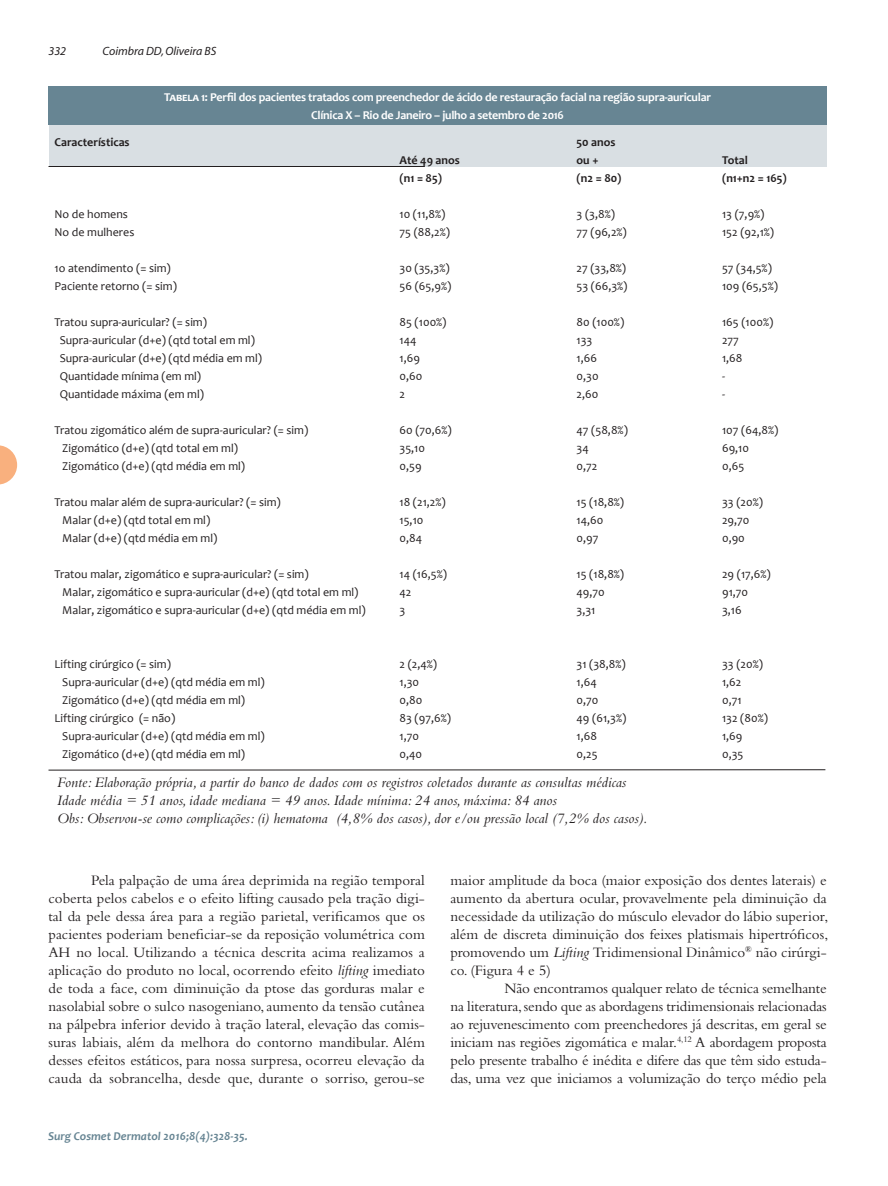
<style>
.page{position:relative;width:888px;height:1186px;background:#fff}
.page>*{position:absolute;margin:0;border:0;box-sizing:border-box;transform-origin:0 0}
.t1{font:15px/18px "Bembo";color:#231f20;text-align:justify}
.t2{font:italic 15px "Bembo";color:#231f20}
.t3{font:12px "Candara";color:#231f20}
.t4{font:700 12px "Candara";letter-spacing:-.02em;color:#fff}
.t5{font:700 12px "Candara";color:#231f20}
.t6{font:italic 700 12px "Candara";color:#678593}
.t7{font:italic 12px "Myriad";color:#231f20}
.s1{font-style:italic}
</style>
<div class="page">
<svg style="left:0;top:445px;width:17px;height:39px"></svg>
<div style="left:49px;top:110px;width:778px;height:56px;background:#d9dfe3"></div>
<div style="left:49px;top:87px;width:778px;height:38px;background:#678593"></div>
<hr style="left:49px;top:769px;width:776px;height:1px;background:#231f20">
<hr style="left:49px;top:166px;width:376px;height:1px;background:#231f20">
<p class="t7" style="left:49px;top:45px;width:19px">332</p>
<p class="t7" style="left:103px;top:45px;width:115px">Coimbra DD, Oliveira BS</p>
<p class="t4" style="left:164px;top:90px;width:548px">Tabela 1: Perfil dos pacientes tratados com preenchedor de ácido de restauração facial na região supra-auricular</p>
<p class="t4" style="left:311px;top:108px;width:254px">Clínica X – Rio de Janeiro – julho a setembro de 2016</p>
<p class="t5" style="left:55px;top:134px;width:77px">Características</p>
<p class="t5" style="left:577px;top:134px;width:40px">50 anos</p>
<p class="t5" style="left:400px;top:152px;width:62px">Até 49 anos</p>
<p class="t5" style="left:577px;top:152px;width:23px">ou +</p>
<p class="t5" style="left:722px;top:152px;width:27px">Total</p>
<p class="t5" style="left:400px;top:170px;width:44px">(n1 = 85)</p>
<p class="t5" style="left:577px;top:170px;width:46px">(n2 = 80)</p>
<p class="t5" style="left:722px;top:170px;width:66px">(n1+n2 = 165)</p>
<p class="t3" style="left:55px;top:206px;width:75px">No de homens</p>
<p class="t3" style="left:400px;top:206px;width:47px">10 (11,8%)</p>
<p class="t3" style="left:577px;top:206px;width:40px">3 (3,8%)</p>
<p class="t3" style="left:722px;top:206px;width:44px">13 (7,9%)</p>
<p class="t3" style="left:55px;top:224px;width:81px">No de mulheres</p>
<p class="t3" style="left:400px;top:224px;width:52px">75 (88,2%)</p>
<p class="t3" style="left:577px;top:224px;width:52px">77 (96,2%)</p>
<p class="t3" style="left:722px;top:224px;width:54px">152 (92,1%)</p>
<p class="t3" style="left:55px;top:260px;width:118px">1o atendimento (= sim)</p>
<p class="t3" style="left:400px;top:260px;width:52px">30 (35,3%)</p>
<p class="t3" style="left:577px;top:260px;width:51px">27 (33,8%)</p>
<p class="t3" style="left:722px;top:260px;width:51px">57 (34,5%)</p>
<p class="t3" style="left:55px;top:278px;width:124px">Paciente retorno (= sim)</p>
<p class="t3" style="left:400px;top:278px;width:53px">56 (65,9%)</p>
<p class="t3" style="left:577px;top:278px;width:52px">53 (66,3%)</p>
<p class="t3" style="left:722px;top:278px;width:57px">109 (65,5%)</p>
<p class="t3" style="left:55px;top:314px;width:154px">Tratou supra-auricular? (= sim)</p>
<p class="t3" style="left:400px;top:314px;width:48px">85 (100%)</p>
<p class="t3" style="left:577px;top:314px;width:49px">80 (100%)</p>
<p class="t3" style="left:722px;top:314px;width:53px">165 (100%)</p>
<p class="t3" style="left:60px;top:332px;width:197px">Supra-auricular (d+e) (qtd total em ml)</p>
<p class="t3" style="left:400px;top:332px;width:18px">144</p>
<p class="t3" style="left:577px;top:332px;width:17px">133</p>
<p class="t3" style="left:722px;top:332px;width:18px">277</p>
<p class="t3" style="left:60px;top:350px;width:204px">Supra-auricular (d+e) (qtd média em ml)</p>
<p class="t3" style="left:400px;top:350px;width:22px">1,69</p>
<p class="t3" style="left:577px;top:350px;width:22px">1,66</p>
<p class="t3" style="left:722px;top:350px;width:22px">1,68</p>
<p class="t3" style="left:60px;top:368px;width:143px">Quantidade mínima (em ml)</p>
<p class="t3" style="left:400px;top:368px;width:24px">0,60</p>
<p class="t3" style="left:577px;top:368px;width:24px">0,30</p>
<p class="t3" style="left:722px;top:368px;width:5px">-</p>
<p class="t3" style="left:60px;top:386px;width:146px">Quantidade máxima (em ml)</p>
<p class="t3" style="left:400px;top:386px;width:7px">2</p>
<p class="t3" style="left:577px;top:386px;width:23px">2,60</p>
<p class="t3" style="left:722px;top:386px;width:5px">-</p>
<p class="t3" style="left:55px;top:422px;width:255px">Tratou zigomático além de supra-auricular? (= sim)</p>
<p class="t3" style="left:400px;top:422px;width:54px">60 (70,6%)</p>
<p class="t3" style="left:577px;top:422px;width:53px">47 (58,8%)</p>
<p class="t3" style="left:722px;top:422px;width:58px">107 (64,8%)</p>
<p class="t3" style="left:62px;top:440px;width:177px">Zigomático (d+e) (qtd total em ml)</p>
<p class="t3" style="left:400px;top:440px;width:27px">35,10</p>
<p class="t3" style="left:577px;top:440px;width:14px">34</p>
<p class="t3" style="left:722px;top:440px;width:29px">69,10</p>
<p class="t3" style="left:62px;top:458px;width:184px">Zigomático (d+e) (qtd média em ml)</p>
<p class="t3" style="left:400px;top:458px;width:24px">0,59</p>
<p class="t3" style="left:577px;top:458px;width:22px">0,72</p>
<p class="t3" style="left:722px;top:458px;width:24px">0,65</p>
<p class="t3" style="left:55px;top:494px;width:228px">Tratou malar além de supra-auricular? (= sim)</p>
<p class="t3" style="left:400px;top:494px;width:48px">18 (21,2%)</p>
<p class="t3" style="left:577px;top:494px;width:49px">15 (18,8%)</p>
<p class="t3" style="left:722px;top:494px;width:42px">33 (20%)</p>
<p class="t3" style="left:62px;top:512px;width:149px">Malar (d+e) (qtd total em ml)</p>
<p class="t3" style="left:400px;top:512px;width:25px">15,10</p>
<p class="t3" style="left:577px;top:512px;width:28px">14,60</p>
<p class="t3" style="left:722px;top:512px;width:29px">29,70</p>
<p class="t3" style="left:62px;top:530px;width:157px">Malar (d+e) (qtd média em ml)</p>
<p class="t3" style="left:400px;top:530px;width:24px">0,84</p>
<p class="t3" style="left:577px;top:530px;width:23px">0,97</p>
<p class="t3" style="left:722px;top:530px;width:24px">0,90</p>
<p class="t3" style="left:55px;top:566px;width:256px">Tratou malar, zigomático e supra-auricular? (= sim)</p>
<p class="t3" style="left:400px;top:566px;width:49px">14 (16,5%)</p>
<p class="t3" style="left:577px;top:566px;width:49px">15 (18,8%)</p>
<p class="t3" style="left:722px;top:566px;width:50px">29 (17,6%)</p>
<p class="t3" style="left:62px;top:584px;width:298px">Malar, zigomático e supra-auricular (d+e) (qtd total em ml)</p>
<p class="t3" style="left:400px;top:584px;width:13px">42</p>
<p class="t3" style="left:577px;top:584px;width:30px">49,70</p>
<p class="t3" style="left:722px;top:584px;width:28px">91,70</p>
<p class="t3" style="left:62px;top:602px;width:305px">Malar, zigomático e supra-auricular (d+e) (qtd média em ml)</p>
<p class="t3" style="left:400px;top:602px;width:7px">3</p>
<p class="t3" style="left:577px;top:602px;width:20px">3,31</p>
<p class="t3" style="left:722px;top:602px;width:21px">3,16</p>
<p class="t3" style="left:55px;top:656px;width:118px">Lifting cirúrgico (= sim)</p>
<p class="t3" style="left:400px;top:656px;width:39px">2 (2,4%)</p>
<p class="t3" style="left:577px;top:656px;width:51px">31 (38,8%)</p>
<p class="t3" style="left:722px;top:656px;width:42px">33 (20%)</p>
<p class="t3" style="left:62px;top:674px;width:204px">Supra-auricular (d+e) (qtd média em ml)</p>
<p class="t3" style="left:400px;top:674px;width:21px">1,30</p>
<p class="t3" style="left:577px;top:674px;width:22px">1,64</p>
<p class="t3" style="left:722px;top:674px;width:21px">1,62</p>
<p class="t3" style="left:62px;top:692px;width:184px">Zigomático (d+e) (qtd média em ml)</p>
<p class="t3" style="left:400px;top:692px;width:24px">0,80</p>
<p class="t3" style="left:577px;top:692px;width:23px">0,70</p>
<p class="t3" style="left:722px;top:692px;width:21px">0,71</p>
<p class="t3" style="left:55px;top:710px;width:122px">Lifting cirúrgico (= não)</p>
<p class="t3" style="left:400px;top:710px;width:53px">83 (97,6%)</p>
<p class="t3" style="left:577px;top:710px;width:51px">49 (61,3%)</p>
<p class="t3" style="left:722px;top:710px;width:47px">132 (80%)</p>
<p class="t3" style="left:62px;top:728px;width:204px">Supra-auricular (d+e) (qtd média em ml)</p>
<p class="t3" style="left:400px;top:728px;width:21px">1,70</p>
<p class="t3" style="left:577px;top:728px;width:22px">1,68</p>
<p class="t3" style="left:722px;top:728px;width:22px">1,69</p>
<p class="t3" style="left:62px;top:746px;width:184px">Zigomático (d+e) (qtd média em ml)</p>
<p class="t3" style="left:400px;top:746px;width:24px">0,40</p>
<p class="t3" style="left:577px;top:746px;width:23px">0,25</p>
<p class="t3" style="left:722px;top:746px;width:23px">0,35</p>
<p class="t2" style="left:57px;top:773px;width:571px">Fonte: Elaboração própria, a partir do banco de dados com os registros coletados durante as consultas médicas</p>
<p class="t2" style="left:57px;top:791px;width:502px">Idade média = 51 anos, idade mediana = 49 anos. Idade mínima: 24 anos, máxima: 84 anos</p>
<p class="t2" style="left:57px;top:809px;width:592px">Obs: Observou-se como complicações: (i) hematoma (4,8% dos casos), dor e/ou pressão local (7,2% dos casos).</p>
<p class="t1" style="left:49px;top:871px;width:378px;text-indent:43px">Pela palpação de uma área deprimida na região temporal coberta pelos cabelos e o efeito lifting causado pela tração digi&shy;tal da pele dessa área para a região parietal, verificamos que os pacientes poderiam beneficiar-se da reposição volumétrica com AH no local. Utilizando a técnica descrita acima realizamos a aplicação do produto no local, ocorrendo efeito <span class="s1">lifting</span> imediato de toda a face, com diminuição da ptose das gorduras malar e nasolabial sobre o sulco nasogeniano, aumento da tensão cutânea na pálpebra inferior devido à tração lateral, elevação das comis&shy;suras labiais, além da melhora do contorno mandibular. Além desses efeitos estáticos, para nossa surpresa, ocorreu elevação da cauda da sobrancelha, desde que, durante o sorriso, gerou-se</p>
<p class="t1" style="left:450px;top:871px;width:379px">maior amplitude da boca (maior exposição dos dentes laterais) e aumento da abertura ocular, provavelmente pela diminuição da necessidade da utilização do músculo elevador do lábio superior, além de discreta diminuição dos feixes platismais hipertróficos, promovendo um <span class="s1">Lifting</span> Tridimensional Dinâmico<sup>®</sup> não cirúrgi&shy;co. (Figura 4 e 5)</p>
<p class="t1" style="left:450px;top:979px;width:378px;text-indent:54px">Não encontramos qualquer relato de técnica semelhante na literatura, sendo que as abordagens tridimensionais relacionadas ao rejuvenescimento com preenchedores já descritas, em geral se iniciam nas regiões zigomática e malar.<sup>4,12</sup> A abordagem proposta pelo presente trabalho é inédita e difere das que têm sido estuda&shy;das, uma vez que iniciamos a volumização do terço médio pela</p>
<p class="t6" style="left:48px;top:1128px;width:201px">Surg Cosmet Dermatol 2016;8(4):328-35.</p>
</div>
